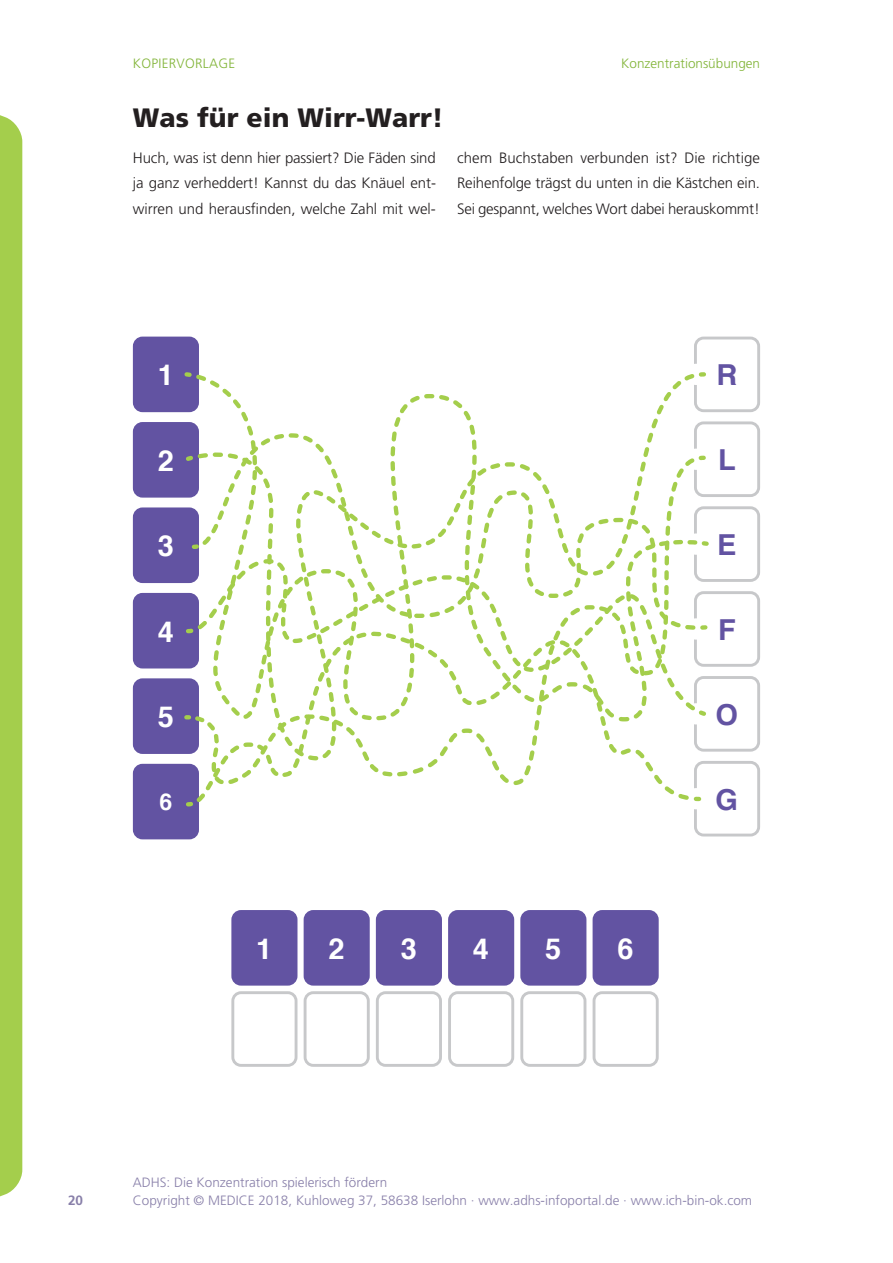
<style>
.page{position:relative;width:893px;height:1263px;background:#fff}
.page>*{position:absolute;margin:0;border:0;box-sizing:border-box;transform-origin:0 0}
.t1{font:700 28.95px "Helvetica";color:#fff}
.t2{font:700 28.95px "Helvetica";color:#6253a2}
.t3{font:900 26.55px "Frutiger";color:#231f20}
.t4{font:700 23.1px "Helvetica";color:#fff}
.t5{font:300 15px/25.5px "Frutiger";letter-spacing:-.005em;color:#231f20;text-align:justify}
.t6{font:300 13.5px/18px "Frutiger";color:#887fa9}
.t7{font:300 13.5px "Frutiger";color:#81b437}
.t8{font:300 13.5px "Frutiger";letter-spacing:.02em;color:#81b437}
.t9{font:700 13.5px "Frutiger";color:#887fa9}
</style>
<div class="page">
<div style="left:0;top:115px;width:22px;height:1082px;background:#a4ce4c"></div>
<div style="left:134px;top:338px;width:64px;height:73px;background:#6253a2;border-radius:8px"></div>
<div style="left:133px;top:337px;width:66px;height:75px;border:3px solid #6253a2;border-radius:8px"></div>
<div style="left:134px;top:423px;width:64px;height:73px;background:#6253a2;border-radius:8px"></div>
<div style="left:133px;top:422px;width:66px;height:76px;border:3px solid #6253a2;border-radius:8px"></div>
<div style="left:134px;top:509px;width:64px;height:73px;background:#6253a2;border-radius:8px"></div>
<div style="left:133px;top:507px;width:66px;height:76px;border:3px solid #6253a2;border-radius:8px"></div>
<div style="left:134px;top:594px;width:64px;height:73px;background:#6253a2;border-radius:8px"></div>
<div style="left:133px;top:593px;width:66px;height:75px;border:3px solid #6253a2;border-radius:8px"></div>
<div style="left:134px;top:680px;width:64px;height:72px;background:#6253a2;border-radius:8px"></div>
<div style="left:133px;top:678px;width:66px;height:76px;border:3px solid #6253a2;border-radius:8px"></div>
<div style="left:134px;top:765px;width:64px;height:73px;background:#6253a2;border-radius:8px"></div>
<div style="left:133px;top:764px;width:66px;height:75px;border:3px solid #6253a2;border-radius:8px"></div>
<div style="left:694px;top:337px;width:66px;height:75px;border:3px solid #c7c8ca;border-radius:8px"></div>
<div style="left:685px;top:364px;width:22px;height:21px;background:#fff;border-radius:50%"></div>
<div style="left:694px;top:421px;width:66px;height:76px;border:3px solid #c7c8ca;border-radius:8px"></div>
<div style="left:694px;top:506px;width:66px;height:76px;border:3px solid #c7c8ca;border-radius:8px"></div>
<div style="left:694px;top:591px;width:66px;height:76px;border:3px solid #c7c8ca;border-radius:8px"></div>
<div style="left:694px;top:676px;width:66px;height:76px;border:3px solid #c7c8ca;border-radius:8px"></div>
<div style="left:694px;top:761px;width:66px;height:75px;border:3px solid #c7c8ca;border-radius:8px"></div>
<svg style="left:192px;top:370px;width:512px;height:436px"></svg>
<svg style="left:190px;top:431px;width:520px;height:201px"></svg>
<div style="left:231px;top:991px;width:66px;height:76px;border:3px solid #c7c8ca;border-radius:8px"></div>
<div style="left:233px;top:911px;width:63px;height:73px;background:#6253a2;border-radius:8px"></div>
<div style="left:231px;top:910px;width:66px;height:75px;border:3px solid #6253a2;border-radius:8px"></div>
<div style="left:304px;top:991px;width:66px;height:76px;border:3px solid #c7c8ca;border-radius:8px"></div>
<div style="left:305px;top:911px;width:63px;height:73px;background:#6253a2;border-radius:8px"></div>
<div style="left:304px;top:910px;width:66px;height:75px;border:3px solid #6253a2;border-radius:8px"></div>
<div style="left:376px;top:991px;width:66px;height:76px;border:3px solid #c7c8ca;border-radius:8px"></div>
<div style="left:377px;top:911px;width:63px;height:73px;background:#6253a2;border-radius:8px"></div>
<div style="left:376px;top:910px;width:66px;height:75px;border:3px solid #6253a2;border-radius:8px"></div>
<div style="left:448px;top:991px;width:66px;height:76px;border:3px solid #c7c8ca;border-radius:8px"></div>
<div style="left:450px;top:911px;width:63px;height:73px;background:#6253a2;border-radius:8px"></div>
<div style="left:448px;top:910px;width:66px;height:75px;border:3px solid #6253a2;border-radius:8px"></div>
<div style="left:520px;top:991px;width:66px;height:76px;border:3px solid #c7c8ca;border-radius:8px"></div>
<div style="left:522px;top:911px;width:63px;height:73px;background:#6253a2;border-radius:8px"></div>
<div style="left:520px;top:910px;width:66px;height:75px;border:3px solid #6253a2;border-radius:8px"></div>
<div style="left:593px;top:991px;width:66px;height:76px;border:3px solid #c7c8ca;border-radius:8px"></div>
<div style="left:594px;top:911px;width:63px;height:73px;background:#6253a2;border-radius:8px"></div>
<div style="left:593px;top:910px;width:66px;height:75px;border:3px solid #6253a2;border-radius:8px"></div>
<p class="t8" style="left:133px;top:56px;width:104px">KOPIERVORLAGE</p>
<p class="t7" style="left:621px;top:56px;width:140px">Konzentrationsübungen</p>
<h2 class="t3" style="left:133px;top:102px;width:312px">Was für ein Wirr-Warr!</h2>
<p class="t5" style="left:133px;top:145px;width:305px">Huch, was ist denn hier passiert? Die Fäden sind ja ganz verheddert! Kannst du das Knäuel ent&shy;wirren und herausfinden, welche Zahl mit wel-</p>
<p class="t5" style="left:457px;top:145px;width:304px">chem Buchstaben verbunden ist? Die richtige Reihenfolge trägst du unten in die Kästchen ein.<br>Sei gespannt, welches Wort dabei herauskommt!</p>
<h1 class="t1" style="left:158px;top:352px;width:18px">1</h1>
<h1 class="t2" style="left:716px;top:352px;width:22px">R</h1>
<h1 class="t1" style="left:158px;top:437px;width:18px">2</h1>
<h1 class="t2" style="left:718px;top:436px;width:19px">L</h1>
<h1 class="t1" style="left:158px;top:522px;width:18px">3</h1>
<h1 class="t2" style="left:717px;top:521px;width:21px">E</h1>
<h1 class="t1" style="left:158px;top:608px;width:18px">4</h1>
<h1 class="t2" style="left:718px;top:606px;width:19px">F</h1>
<h1 class="t1" style="left:158px;top:693px;width:18px">5</h1>
<h1 class="t2" style="left:716px;top:691px;width:24px">O</h1>
<h3 class="t4" style="left:159px;top:783px;width:14px">6</h3>
<h1 class="t2" style="left:716px;top:776px;width:24px">G</h1>
<h1 class="t1" style="left:256px;top:925px;width:18px">1</h1>
<h1 class="t1" style="left:328px;top:925px;width:18px">2</h1>
<h1 class="t1" style="left:401px;top:925px;width:18px">3</h1>
<h1 class="t1" style="left:473px;top:925px;width:18px">4</h1>
<h1 class="t1" style="left:545px;top:925px;width:18px">5</h1>
<h1 class="t1" style="left:617px;top:925px;width:18px">6</h1>
<p class="t9" style="left:68px;top:1193px;width:17px">20</p>
<p class="t6" style="left:133px;top:1174px;width:621px">ADHS: Die Konzentration spielerisch fördern<br>Copyright © MEDICE 2018, Kuhloweg 37, 58638 Iserlohn · www.adhs-infoportal.de · www.ich-bin-ok.com</p>
</div>
